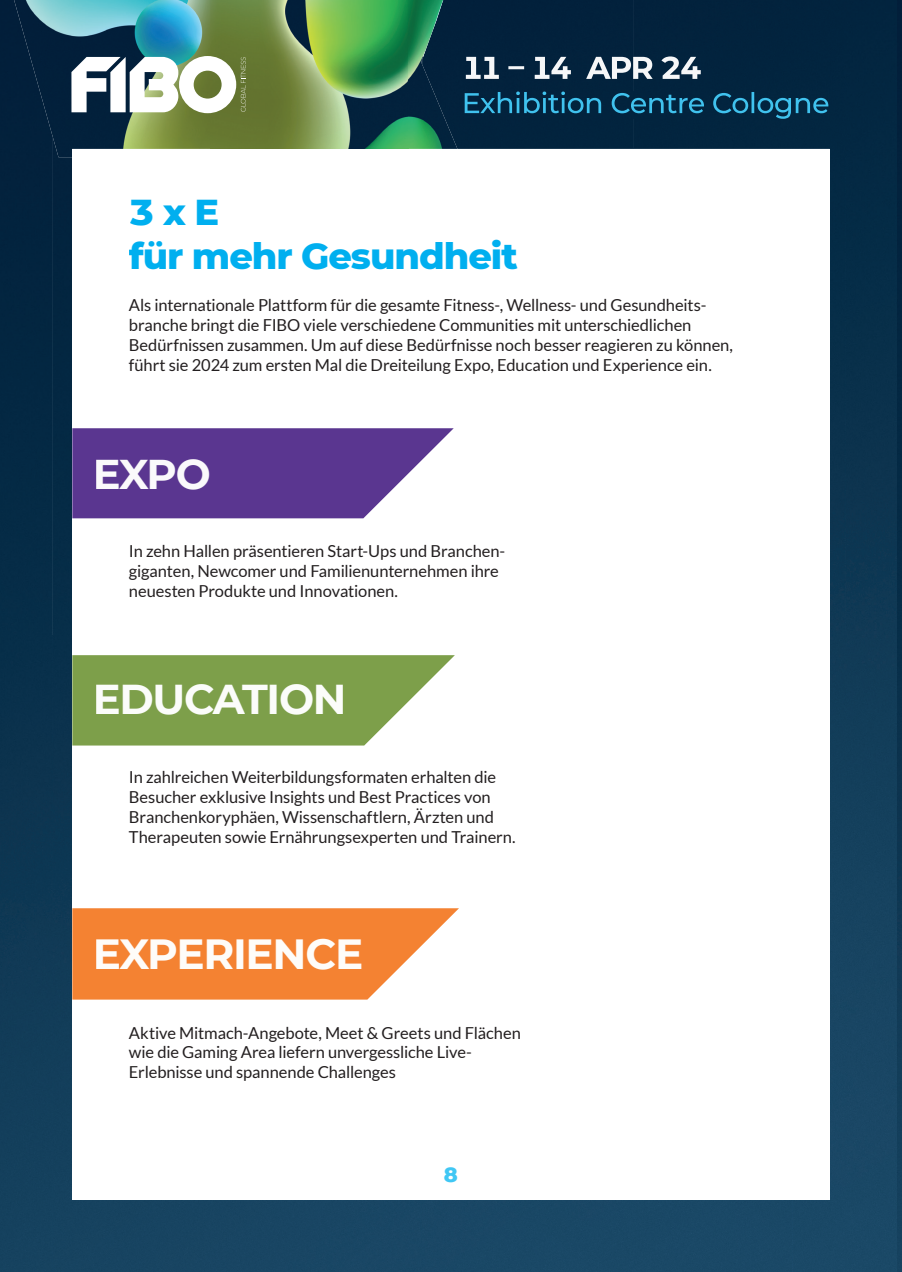
<style>
.page{position:relative;width:902px;height:1272px;background:#fff}
.page>*{position:absolute;margin:0;border:0;box-sizing:border-box;transform-origin:0 0}
.t1{font:700 42px "Montserrat";letter-spacing:-.03em;color:#fefcf9}
.t2{font:700 41.7px "Montserrat";letter-spacing:-.03em;color:#fbfcfa}
.t3{font:700 41.55px "Montserrat";color:#faf9fb}
.t4{font:800 36.75px/44.1px "Montserrat";letter-spacing:-.03em;color:#00afef}
.t5{font:800 21px "Montserrat";color:#40c7f4}
.t6{font:16.5px/19.8px "Lato";letter-spacing:-.005em;color:#231f20}
</style>
<div class="page">
<img style="left:0;top:0;width:53px;height:1271px">
<div style="left:457px;top:0;width:176px;height:149px;background:#02223c"></div>
<div style="left:633px;top:0;width:211px;height:159px;background:#02243e"></div>
<img style="left:844px;top:0;width:57px;height:1271px">
<div style="left:53px;top:157px;width:19px;height:584px;background:#042944"></div>
<img style="left:830px;top:159px;width:15px;height:635px">
<img style="left:53px;top:741px;width:52px;height:530px">
<img style="left:792px;top:794px;width:53px;height:477px">
<div style="left:105px;top:1200px;width:687px;height:71px;background:#194765"></div>
<img style="left:14px;top:0;width:197px;height:157px">
<img style="left:211px;top:0;width:246px;height:149px">
<div style="left:72px;top:149px;width:757px;height:1050px;background:#fff"></div>
<svg style="left:71px;top:56px;width:174px;height:57px"></svg>
<img style="left:466px;top:56px;width:234px;height:23px">
<img style="left:464px;top:91px;width:364px;height:28px">
<svg style="left:72px;top:428px;width:381px;height:90px;background:#6f509e"></svg>
<div style="left:96px;top:459px;width:113px;height:30px;background:#5a3690"></div>
<svg style="left:72px;top:655px;width:383px;height:90px;background:#91ad65"></svg>
<div style="left:96px;top:684px;width:247px;height:30px;background:#7d9f4a"></div>
<svg style="left:72px;top:908px;width:387px;height:91px;background:#f59552"></svg>
<div style="left:96px;top:938px;width:265px;height:31px;background:#f48232"></div>
<h3 class="t4" style="left:129px;top:187px;width:390px">3 x E<br>für mehr Gesundheit</h3>
<p class="t6" style="left:129px;top:295px;width:605px">Als internationale Plattform für die gesamte Fitness-, Wellness- und Gesundheits&shy;branche bringt die FIBO viele verschiedene Communities mit unterschiedlichen Bedürfnissen zusammen. Um auf diese Bedürfnisse noch besser reagieren zu können, führt sie 2024 zum ersten Mal die Dreiteilung Expo, Education und Experience ein.</p>
<h3 class="t3" style="left:93px;top:444px;width:119px">EXPO</h3>
<p class="t6" style="left:129px;top:541px;width:378px">In zehn Hallen präsentieren Start-Ups und Branchen&shy;giganten, Newcomer und Familienunternehmen ihre neuesten Produkte und Innovationen.</p>
<h2 class="t2" style="left:93px;top:669px;width:255px">EDUCATION</h2>
<p class="t6" style="left:129px;top:767px;width:388px">In zahlreichen Weiterbildungsformaten erhalten die Besucher exklusive Insights und Best Practices von Branchenkoryphäen, Wissenschaftlern, Ärzten und Therapeuten sowie Ernährungsexperten und Trainern.</p>
<h1 class="t1" style="left:93px;top:923px;width:272px">EXPERIENCE</h1>
<p class="t6" style="left:129px;top:1022px;width:393px">Aktive Mitmach-Angebote, Meet &amp; Greets und Flächen wie die Gaming Area liefern unvergessliche Live-<br>Erlebnisse und spannende Challenges</p>
<p class="t5" style="left:444px;top:1158px;width:16px">8</p>
</div>
